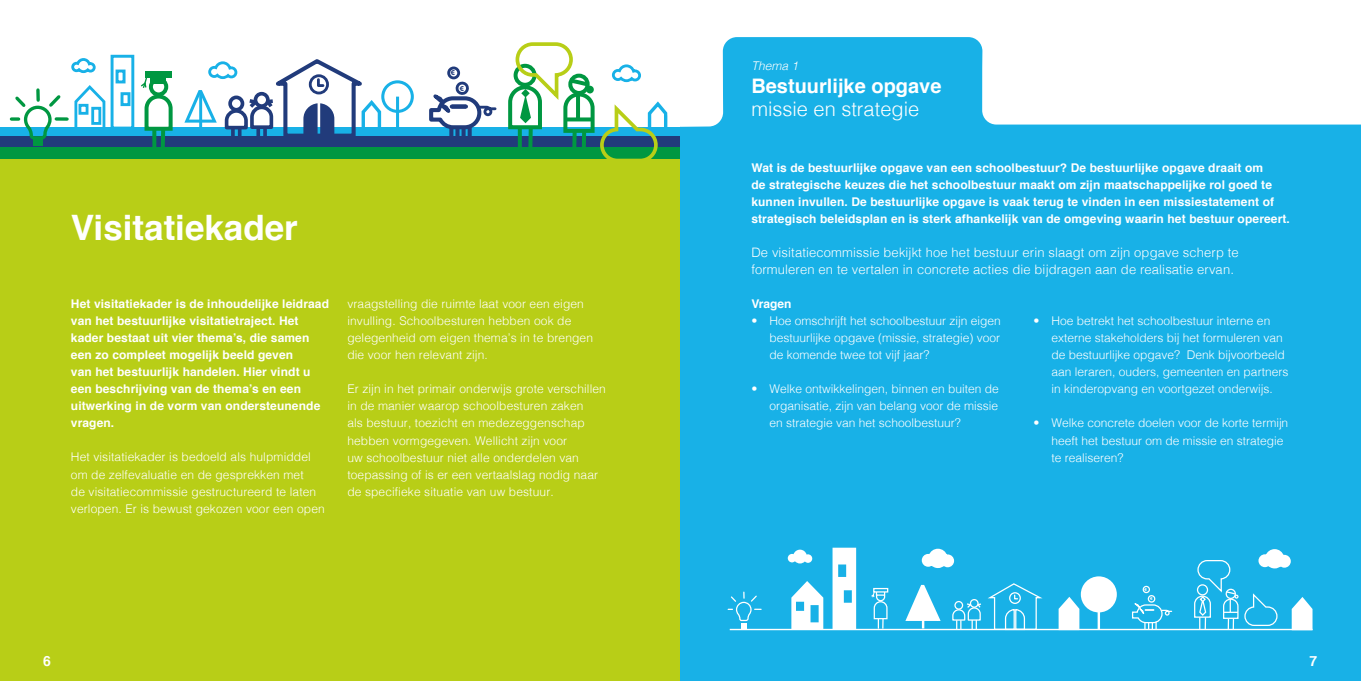
<style>
.page{position:relative;width:1361px;height:681px;background:#fff}
.page>*{position:absolute;margin:0;border:0;box-sizing:border-box;transform-origin:0 0}
.t1{font:700 35px "Helvetica";color:#fff}
.t2{font:700 20px "Helvetica";color:#fff}
.t3{font:300 20px "Helvetica";color:#fff}
.t4{font:700 14px "Helvetica";color:#fff}
.t5{font:300 13px/17px "Helvetica";letter-spacing:.01em;color:#fff}
.t6{font:300 12px/17px "Helvetica";letter-spacing:.01em;color:#fff}
.t7{font:700 12px/17px "Helvetica";letter-spacing:.01em;color:#fff}
.t8{font:italic 300 12px "Helvetica";color:#fff}
.t9{font:700 7.6px "Myriad Pro";color:#213b7b}
.t10{font:700 4.6px "Myriad Pro";color:#fff}
</style>
<div class="page">
<svg style="left:646px;top:101px;width:23px;height:33px"></svg>
<div style="left:381px;top:80px;width:33px;height:33px;border:3px solid #18b1e7;border-radius:50%"></div>
<hr style="left:396px;top:97px;width:3px;height:30px;background:#18b1e7">
<svg style="left:612px;top:64px;width:29px;height:19px"></svg>
<div style="left:0;top:135px;width:680px;height:157px;background:#213b7b"></div>
<svg style="left:182px;top:59px;width:201px;height:77px"></svg>
<div style="left:447px;top:66px;width:13px;height:13px;border:3px solid #213b7b;border-radius:50%"></div>
<svg style="left:410px;top:78px;width:88px;height:58px"></svg>
<hr style="left:33px;top:138px;width:10px;height:4px;background:#009741">
<hr style="left:33px;top:142px;width:10px;height:4px;background:#009741">
<svg style="left:64px;top:117px;width:3px;height:4px"></svg>
<svg style="left:11px;top:92px;width:53px;height:48px"></svg>
<div style="left:0;top:147px;width:680px;height:157px;background:#009741"></div>
<div style="left:513px;top:64px;width:23px;height:23px;border:4px solid #009741;border-radius:50%"></div>
<svg style="left:506px;top:83px;width:38px;height:64px"></svg>
<svg style="left:70px;top:54px;width:105px;height:93px"></svg>
<div style="left:568px;top:74px;width:21px;height:21px;border:4px solid #009741;border-radius:50%"></div>
<svg style="left:561px;top:76px;width:35px;height:71px"></svg>
<div style="left:0;top:160px;width:680px;height:520px;background:#b8ce17"></div>
<div style="left:600px;top:128px;width:58px;height:34px;border:4px solid #b8ce17;border-radius:15px"></div>
<div style="left:515px;top:42px;width:58px;height:35px;border:4px solid #b8ce17;border-radius:15px"></div>
<div style="left:680px;top:0;width:681px;height:680px;background:#18b1e7"></div>
<svg style="left:788px;top:549px;width:24px;height:14px"></svg>
<svg style="left:921px;top:548px;width:34px;height:20px"></svg>
<svg style="left:832px;top:547px;width:24px;height:81px"></svg>
<svg style="left:791px;top:581px;width:32px;height:47px"></svg>
<svg style="left:1057px;top:597px;width:23px;height:34px"></svg>
<svg style="left:1290px;top:597px;width:23px;height:34px"></svg>
<div style="left:1082px;top:577px;width:33px;height:34px;background:#fff;border-radius:50%"></div>
<div style="left:1081px;top:576px;width:36px;height:36px;border:2px solid #fff;border-radius:50%"></div>
<hr style="left:1097px;top:594px;width:3px;height:35px;background:#fff">
<svg style="left:905px;top:584px;width:36px;height:38px"></svg>
<hr style="left:922px;top:587px;width:2px;height:41px;background:#fff">
<svg style="left:1258px;top:549px;width:33px;height:20px"></svg>
<svg style="left:952px;top:583px;width:89px;height:45px"></svg>
<div style="left:1142px;top:585px;width:8px;height:8px;border:1px solid #fff;border-radius:50%"></div>
<svg style="left:1132px;top:593px;width:41px;height:35px"></svg>
<svg style="left:728px;top:592px;width:33px;height:35px"></svg>
<div style="left:1197px;top:584px;width:11px;height:11px;border:1px solid #fff;border-radius:50%"></div>
<svg style="left:1194px;top:594px;width:17px;height:34px"></svg>
<svg style="left:871px;top:589px;width:17px;height:39px"></svg>
<div style="left:873px;top:587px;width:15px;height:5px;border:1px solid #fff"></div>
<div style="left:1225px;top:588px;width:11px;height:10px;border:1px solid #fff;border-radius:50%"></div>
<svg style="left:1223px;top:590px;width:16px;height:38px"></svg>
<div style="left:1244px;top:606px;width:33px;height:19px;border:1px solid #fff;border-radius:9px"></div>
<div style="left:1197px;top:559px;width:33px;height:20px;border:1px solid #fff;border-radius:9px"></div>
<hr style="left:730px;top:628px;width:582px;height:2px;background:#fff">
<svg style="left:667px;top:0;width:694px;height:127px;fill:#fff"></svg>
<p class="t9" style="left:451px;top:68px;width:6px">€</p>
<p class="t9" style="left:460px;top:83px;width:6px">€</p>
<h1 class="t1" style="left:71px;top:199px;width:228px">Visitatiekader</h1>
<p class="t7" style="left:71px;top:295px;width:260px">Het visitatiekader is de inhoudelijke leidraad van het bestuurlijke visitatietraject. Het kader bestaat uit vier thema’s, die samen een zo compleet mogelijk beeld geven<br>van het bestuurlijk handelen. Hier vindt u een beschrijving van de thema’s en een uitwerking in de vorm van ondersteunende vragen.</p>
<p class="t6" style="left:71px;top:447px;width:255px">Het visitatiekader is bedoeld als hulpmiddel om de zelfevaluatie en de gesprekken met<br>de visitatiecommissie gestructureerd te laten verlopen. Er is bewust gekozen voor een open</p>
<p class="t6" style="left:347px;top:294px;width:247px">vraagstelling die ruimte laat voor een eigen invulling. Schoolbesturen hebben ook de gelegenheid om eigen thema’s in te brengen die voor hen relevant zijn.</p>
<p class="t6" style="left:347px;top:379px;width:260px">Er zijn in het primair onderwijs grote verschillen in de manier waarop schoolbesturen zaken<br>als bestuur, toezicht en medezeggenschap hebben vormgegeven. Wellicht zijn voor<br>uw schoolbestuur niet alle onderdelen van toepassing of is er een vertaalslag nodig naar de specifieke situatie van uw bestuur.</p>
<p class="t8" style="left:751px;top:56px;width:48px">Thema 1</p>
<h2 class="t2" style="left:751px;top:70px;width:192px">Bestuurlijke opgave</h2>
<h2 class="t3" style="left:751px;top:92px;width:169px">missie en strategie</h2>
<p class="t7" style="left:751px;top:159px;width:540px">Wat is de bestuurlijke opgave van een schoolbestuur? De bestuurlijke opgave draait om<br>de strategische keuzes die het schoolbestuur maakt om zijn maatschappelijke rol goed te kunnen invullen. De bestuurlijke opgave is vaak terug te vinden in een missiestatement of strategisch beleidsplan en is sterk afhankelijk van de omgeving waarin het bestuur opereert.</p>
<p class="t5" style="left:751px;top:243px;width:489px">De visitatiecommissie bekijkt hoe het bestuur erin slaagt om zijn opgave scherp te formuleren en te vertalen in concrete acties die bijdragen aan de realisatie ervan.</p>
<p class="t7" style="left:751px;top:295px;width:42px">Vragen</p>
<p class="t6" style="left:769px;top:311px;width:233px;text-align:justify;text-indent:-18px">• Hoe omschrijft het schoolbestuur zijn eigen bestuurlijke opgave (missie, strategie) voor de komende twee tot vijf jaar?</p>
<p class="t6" style="left:769px;top:379px;width:231px;text-align:justify;text-indent:-18px">• Welke ontwikkelingen, binnen en buiten de organisatie, zijn van belang voor de missie en strategie van het schoolbestuur?</p>
<p class="t6" style="left:1051px;top:311px;width:238px;text-indent:-18px">• Hoe betrekt het schoolbestuur interne en externe stakeholders bij het formuleren van de bestuurlijke opgave? Denk bijvoorbeeld aan leraren, ouders, gemeenten en partners in kinderopvang en voortgezet onderwijs.</p>
<p class="t6" style="left:1051px;top:413px;width:238px;text-indent:-18px">• Welke concrete doelen voor de korte termijn heeft het bestuur om de missie en strategie te realiseren?</p>
<p class="t10" style="left:1144px;top:586px;width:4px">€</p>
<p class="t10" style="left:1150px;top:595px;width:4px">€</p>
<p class="t4" style="left:43px;top:649px;width:9px">6</p>
<p class="t4" style="left:1309px;top:649px;width:9px">7</p>
</div>
